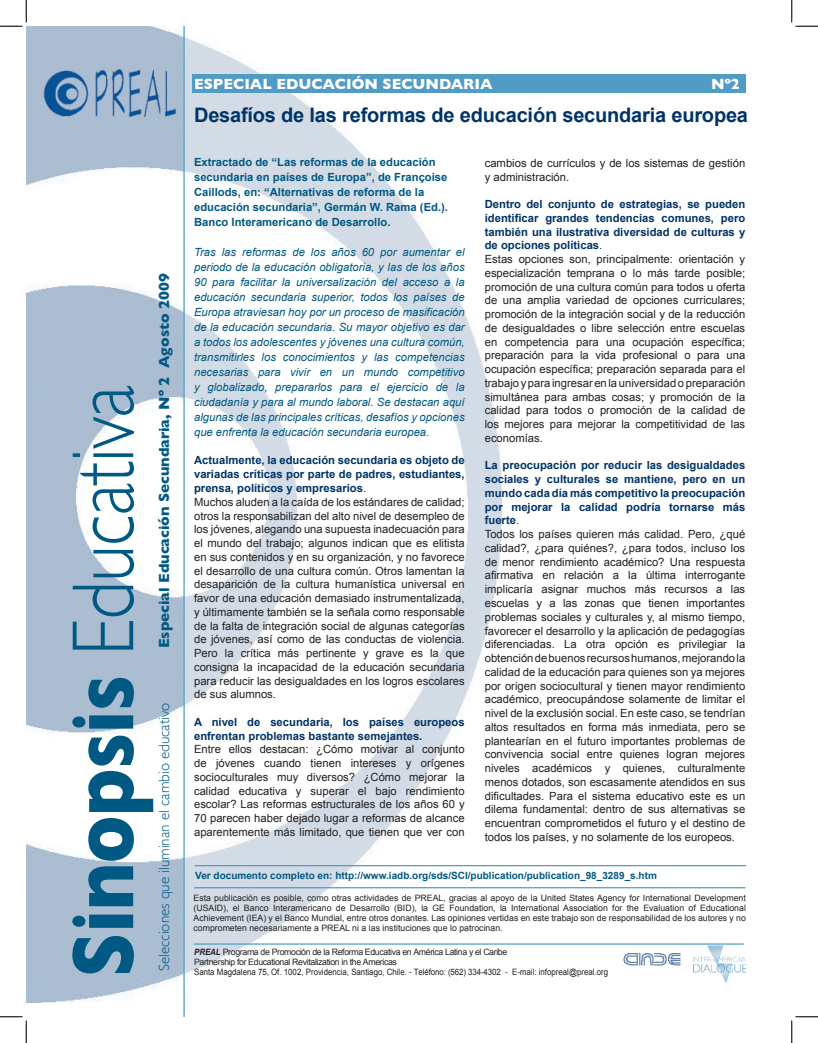
<style>
.page{position:relative;width:818px;height:1043px;background:#fff}
.page>*{position:absolute;margin:0;border:0;box-sizing:border-box;transform-origin:0 0}
.t1{font:700 20px "Arial";letter-spacing:-.01em;color:#036}
.t2{font:700 15px "Gill Sans";color:#005983}
.t3{font:300 15px "Gill Sans";color:#005983}
.t4{font:700 15px "Gill Sans";color:#fff}
.t5{font:11.25px/13.8px "Arial";color:#231f20}
.t6{font:italic 11.25px/15px "Arial";color:#005983;text-align:justify}
.t7{font:700 11.25px/15px "Arial";color:#005983}
.t8{font:700 11.25px/13.8px "Arial";color:#036}
.t9{font:700 10px "Arial";color:#005983}
.t10{font:8.75px/10px "Arial";letter-spacing:-.01em;color:#231f20;text-align:justify}
.t11{font:8.75px/10px "Arial";letter-spacing:-.04em;color:#231f20}
.s1{font-weight:700;color:#036}
.s2{color:#036}
.s3{font-weight:700;font-style:italic}
</style>
<div class="page">
<img style="left:26px;top:26px;width:475px;height:976px">
<div style="left:192px;top:75px;width:553px;height:18px;background:#519cc4"></div>
<svg style="left:72px;top:386px;width:81px;height:587px"></svg>
<hr style="left:194px;top:887px;width:551px;height:1px;background:#519cc4">
<hr style="left:183px;top:26px;width:2px;height:990px;background:#519cc4">
<hr style="left:194px;top:943px;width:549px;height:1px;background:#519cc4">
<img style="left:623px;top:953px;width:58px;height:13px">
<img style="left:693px;top:945px;width:53px;height:38px">
<hr style="left:195px;top:865px;width:551px;height:1px;background:#519cc4">
<svg style="left:0;top:0;width:27px;height:27px"></svg>
<svg style="left:0;top:1016px;width:27px;height:26px"></svg>
<svg style="left:791px;top:0;width:27px;height:27px"></svg>
<svg style="left:791px;top:1016px;width:27px;height:26px"></svg>
<h2 class="t2" style="left:155px;top:648px;width:376px;rotate:-90deg">Especial Educación Secundaria, Nº 2 Agosto 2009</h2>
<h2 class="t3" style="left:155px;top:971px;width:270px;rotate:-90deg">Selecciones que iluminan el cambio educativo</h2>
<h2 class="t4" style="left:194px;top:75px;width:300px">ESPECIAL EDUCACIÓN SECUNDARIA</h2>
<h2 class="t4" style="left:711px;top:75px;width:30px">Nº2</h2>
<h1 class="t1" style="left:194px;top:103px;width:555px">Desafíos de las reformas de educación secundaria europea</h1>
<p class="t7" style="left:194px;top:154px;width:255px">Extractado de “Las reformas de la educación secundaria en países de Europa”, de Françoise Caillods, en: “Alternativas de reforma de la educación secundaria”, Germán W. Rama (Ed.).<br>Banco Interamericano de Desarrollo.</p>
<p class="t6" style="left:194px;top:244px;width:272px">Tras las reformas de los años 60 por aumentar el periodo de la educación obligatoria, y las de los años 90 para facilitar la universalización del acceso a la educación secundaria superior, todos los países de Europa atraviesan hoy por un proceso de masificación de la educación secundaria. Su mayor objetivo es dar a todos los adolescentes y jóvenes una cultura común, transmitirles los conocimientos y las competencias necesarias para vivir en un mundo competitivo y globalizado, prepararlos para el ejercicio de la ciudadanía y para al mundo laboral. Se destacan aquí algunas de las principales críticas, desafíos y opciones que enfrenta la educación secundaria europea.</p>
<p class="t5" style="left:194px;top:453px;width:272px"><span class="s1">Actualmente, la educación secundaria es objeto de variadas críticas por parte de padres, estudiantes, prensa, políticos y empresarios</span><span class="s2">.<br></span>Muchos aluden a la caída de los estándares de calidad; otros la responsabilizan del alto nivel de desempleo de los jóvenes, alegando una supuesta inadecuación para el mundo del trabajo; algunos indican que es elitista en sus contenidos y en su organización, y no favorece el desarrollo de una cultura común. Otros lamentan la desaparición de la cultura humanística universal en favor de una educación demasiado instrumentalizada, y últimamente también se la señala como responsable de la falta de integración social de algunas categorías de jóvenes, así como de las conductas de violencia.<br>Pero la crítica más pertinente y grave es la que consigna la incapacidad de la educación secundaria para reducir las desigualdades en los logros escolares de sus alumnos.</p>
<p class="t8" style="left:194px;top:715px;width:272px">A nivel de secundaria, los países europeos enfrentan problemas bastante semejantes.</p>
<p class="t5" style="left:194px;top:742px;width:272px;text-align:justify">Entre ellos destacan: ¿Cómo motivar al conjunto de jóvenes cuando tienen intereses y orígenes socioculturales muy diversos? ¿Cómo mejorar la calidad educativa y superar el bajo rendimiento escolar? Las reformas estructurales de los años 60 y 70 parecen haber dejado lugar a reformas de alcance aparentemente más limitado, que tienen que ver con</p>
<p class="t5" style="left:484px;top:156px;width:262px">cambios de currículos y de los sistemas de gestión y administración.</p>
<p class="t5" style="left:484px;top:197px;width:262px"><span class="s1">Dentro del conjunto de estrategias, se pueden identificar grandes tendencias comunes, pero también una ilustrativa diversidad de culturas y de opciones políticas</span><span class="s2">.<br></span>Estas opciones son, principalmente: orientación y especialización temprana o lo más tarde posible; promoción de una cultura común para todos u oferta de una amplia variedad de opciones curriculares; promoción de la integración social y de la reducción de desigualdades o libre selección entre escuelas en competencia para una ocupación específica; preparación para la vida profesional o para una ocupación específica; preparación separada para el trabajo y para ingresar en la universidad o preparación simultánea para ambas cosas; y promoción de la calidad para todos o promoción de la calidad de los mejores para mejorar la competitividad de las economías.</p>
<p class="t5" style="left:484px;top:458px;width:262px"><span class="s1">La preocupación por reducir las desigualdades sociales y culturales se mantiene, pero en un mundo cada día más competitivo la preocupación por mejorar la calidad podría tornarse más fuerte</span><span class="s2">.<br></span>Todos los países quieren más calidad. Pero, ¿qué calidad?, ¿para quiénes?, ¿para todos, incluso los de menor rendimiento académico? Una respuesta afirmativa en relación a la última interrogante implicaría asignar muchos más recursos a las escuelas y a las zonas que tienen importantes problemas sociales y culturales y, al mismo tiempo, favorecer el desarrollo y la aplicación de pedagogías diferenciadas. La otra opción es privilegiar la obtención de buenos recursos humanos, mejorando la calidad de la educación para quienes son ya mejores por origen sociocultural y tienen mayor rendimiento académico, preocupándose solamente de limitar el nivel de la exclusión social. En este caso, se tendrían altos resultados en forma más inmediata, pero se plantearían en el futuro importantes problemas de convivencia social entre quienes logran mejores niveles académicos y quienes, culturalmente menos dotados, son escasamente atendidos en sus dificultades. Para el sistema educativo este es un dilema fundamental: dentro de sus alternativas se encuentran comprometidos el futuro y el destino de todos los países, y no solamente de los europeos.</p>
<p class="t9" style="left:195px;top:870px;width:463px">Ver documento completo en: http://www.iadb.org/sds/SCI/publication/publication_98_3289_s.htm</p>
<p class="t10" style="left:193px;top:893px;width:554px">Esta publicación es posible, como otras actividades de PREAL, gracias al apoyo de la United States Agency for International Development (USAID), el Banco Interamericano de Desarrollo (BID), la GE Foundation, la International Association for the Evaluation of Educational Achievement (IEA) y el Banco Mundial, entre otros donantes. Las opiniones vertidas en este trabajo son de responsabilidad de los autores y no comprometen necesariamente a PREAL ni a las instituciones que lo patrocinan.</p>
<p class="t11" style="left:194px;top:946px;width:415px"><span class="s3">PREAL</span> Programa de Promoción de la Reforma Educativa en América Latina y el Caribe<br>Partnership for Educational Revitalization in the Americas<br>Santa Magdalena 75, Of. 1002, Providencia, Santiago, Chile. - Teléfono: (562) 334-4302 - E-mail: infopreal@preal.org</p>
</div>
